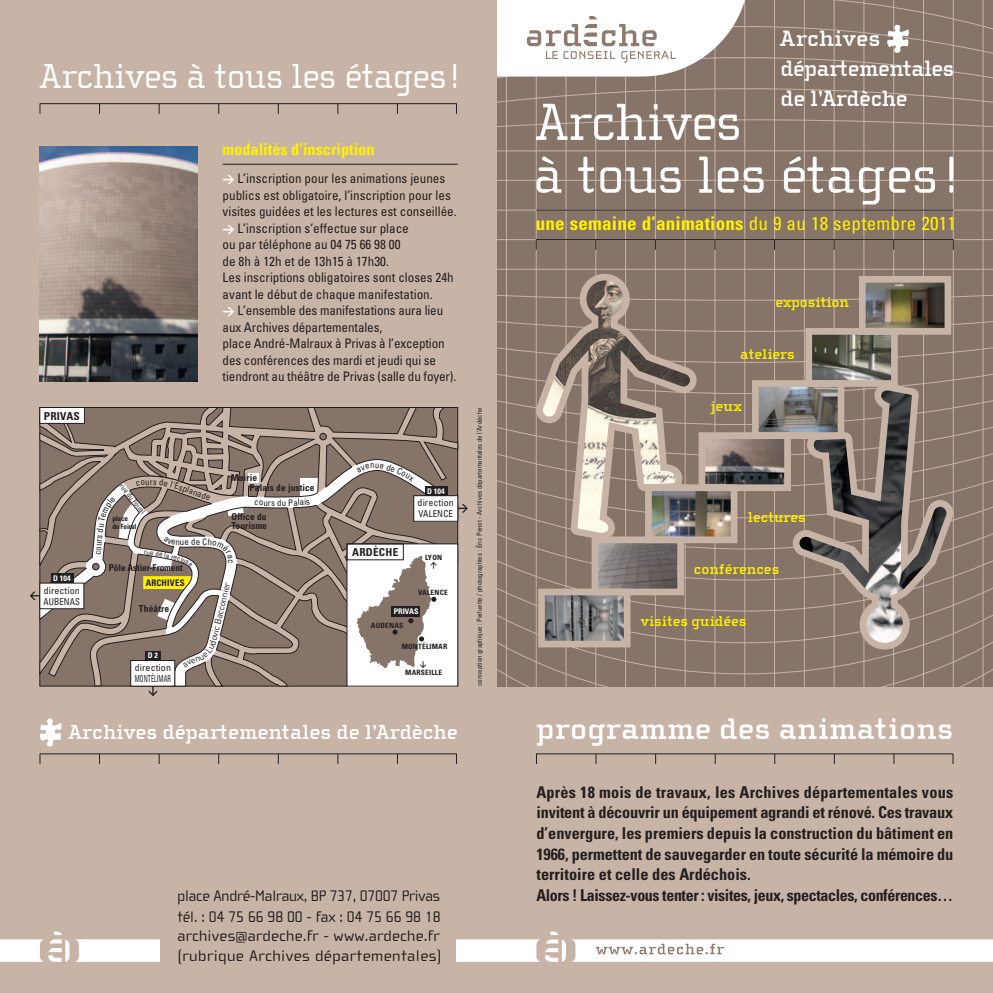
<style>
.page{position:relative;width:993px;height:993px;background:#fff}
.page>*{position:absolute;margin:0;border:0;box-sizing:border-box;transform-origin:0 0}
.t1{font:53.38px "Cholla Slab OT";letter-spacing:.005em;color:#fff}
.t2{font:35.7px "Cholla Slab OT";letter-spacing:-.005em;color:#fff}
.t3{font:700 30.62px "Cholla Slab OT";letter-spacing:.01em;color:#fff}
.t4{font:700 22.75px/30.1px "Cholla Slab OT";letter-spacing:-.015em;color:#fff}
.t5{font:700 20.82px "Cholla Slab OT";color:#fff}
.t6{font:700 condensed 18.72px "Univers";letter-spacing:.01em;color:#fff101}
.t7{font:700 condensed 16.28px/20.7px "Univers";letter-spacing:-.005em;color:#231f20}
.t8{font:700 condensed 16.28px "Univers";color:#fff101}
.t9{font:15.75px/20.1px "Cholla Wide OT";letter-spacing:.015em;color:#231f20}
.t10{font:15.75px/21px "Cholla Wide OT";letter-spacing:-.01em;color:#231f20}
.t11{font:700 14.7px "Cholla Slab OT";color:#fff101}
.t12{font:condensed 13.12px/16.4px "Univers";color:#231f20}
.t13{font:700 condensed 10.85px "Univers";letter-spacing:.02em;color:#231f20;scale:1.04 1}
.t14{font:condensed 9.62px/10.8px "Univers";letter-spacing:.01em;color:#231f20;scale:1.04 1}
.t15{font:700 condensed 9.62px/9.1px "Univers";letter-spacing:.01em;color:#231f20}
.t16{font:700 condensed 9.62px "Univers";letter-spacing:-.01em;color:#231f20}
.t17{font:9.1px "DIN";color:#231f20}
.t18{font:700 condensed 9.1px "Univers";letter-spacing:.02em;color:#231f20}
.t19{font:condensed 9.1px "Univers";color:#231f20}
.t20{font:700 condensed 7.7px "Univers";color:#fff;scale:1.04 1}
.t21{font:700 condensed 7.35px "Univers";letter-spacing:.02em;color:#231f20;scale:1.04 1}
.t22{font:700 condensed 7.35px/7.4px "Univers";letter-spacing:-.02em;color:#231f20}
.t23{font:condensed 7.35px "Univers";color:#231f20}
.t24{font:700 7.35px "DIN";color:#231f20}
.t25{font:condensed 6.65px "Univers";color:#231f20}
.s1{font-family:"DIN";font-weight:700;font-stretch:normal;font-size:11.9px;color:#fff}
.s2{font-weight:400}
</style>
<div class="page">
<div style="left:496px;top:0;width:496px;height:687px;background:#877469"></div>
<svg style="left:496px;top:150px;width:496px;height:1px"></svg>
<hr style="left:496px;top:180px;width:496px;height:1px;background:#c8b4a6">
<hr style="left:496px;top:210px;width:496px;height:1px;background:#c8b4a6">
<hr style="left:496px;top:239px;width:496px;height:1px;background:#c8b4a6">
<svg style="left:496px;top:268px;width:496px;height:2px"></svg>
<svg style="left:496px;top:291px;width:496px;height:12px"></svg>
<svg style="left:496px;top:313px;width:496px;height:111px"></svg>
<svg style="left:496px;top:424px;width:496px;height:22px"></svg>
<svg style="left:496px;top:535px;width:495px;height:23px"></svg>
<svg style="left:496px;top:558px;width:496px;height:22px"></svg>
<svg style="left:496px;top:580px;width:496px;height:22px"></svg>
<svg style="left:496px;top:602px;width:496px;height:22px"></svg>
<svg style="left:496px;top:624px;width:496px;height:63px"></svg>
<hr style="left:506px;top:0;width:1px;height:687px;background:#c8b4a6">
<hr style="left:535px;top:0;width:1px;height:687px;background:#c8b4a6">
<hr style="left:565px;top:0;width:1px;height:687px;background:#c8b4a6">
<hr style="left:595px;top:0;width:1px;height:687px;background:#c8b4a6">
<hr style="left:625px;top:0;width:1px;height:687px;background:#c8b4a6">
<hr style="left:655px;top:0;width:1px;height:687px;background:#c8b4a6">
<hr style="left:684px;top:0;width:1px;height:687px;background:#c8b4a6">
<hr style="left:714px;top:0;width:1px;height:687px;background:#c8b4a6">
<hr style="left:744px;top:0;width:1px;height:687px;background:#c8b4a6">
<hr style="left:774px;top:0;width:1px;height:687px;background:#c8b4a6">
<hr style="left:803px;top:0;width:1px;height:687px;background:#c8b4a6">
<hr style="left:833px;top:0;width:1px;height:687px;background:#c8b4a6">
<hr style="left:863px;top:0;width:1px;height:687px;background:#c8b4a6">
<hr style="left:893px;top:0;width:1px;height:687px;background:#c8b4a6">
<hr style="left:922px;top:0;width:1px;height:687px;background:#c8b4a6">
<hr style="left:952px;top:0;width:1px;height:687px;background:#c8b4a6">
<hr style="left:982px;top:0;width:1px;height:687px;background:#c8b4a6">
<hr style="left:536px;top:210px;width:417px;height:1px;background:#231f20">
<hr style="left:535px;top:239px;width:418px;height:1px;background:#231f20">
<div style="left:496px;top:687px;width:496px;height:305px;background:#c8b4a6"></div>
<div style="left:699px;top:939px;width:293px;height:22px;background:#fff"></div>
<div style="left:0;top:0;width:496px;height:992px;background:#c8b4a6"></div>
<svg style="left:496px;top:0;width:496px;height:132px"></svg>
<img style="left:706px;top:440px;width:76px;height:43px">
<img style="left:699px;top:492px;width:30px;height:43px">
<img style="left:759px;top:388px;width:30px;height:43px">
<svg style="left:532px;top:270px;width:167px;height:692px"></svg>
<div style="left:751px;top:380px;width:93px;height:59px;border:7px solid #c8b4a6"></div>
<div style="left:698px;top:432px;width:92px;height:59px;border:7px solid #c8b4a6"></div>
<div style="left:645px;top:484px;width:92px;height:59px;border:7px solid #c8b4a6"></div>
<div style="left:591px;top:536px;width:92px;height:59px;border:7px solid #c8b4a6"></div>
<div style="left:538px;top:588px;width:92px;height:59px;border:7px solid #c8b4a6"></div>
<svg style="left:789px;top:0;width:167px;height:652px"></svg>
<img style="left:40px;top:147px;width:157px;height:234px">
<svg style="left:39px;top:407px;width:419px;height:13px;background:#816f65"></svg>
<div style="left:40px;top:407px;width:44px;height:16px;background:#fff"></div>
<div style="left:40px;top:407px;width:45px;height:16px;border:1px solid #231f20"></div>
<svg style="left:456px;top:931px;width:109px;height:30px"></svg>
<svg style="left:0;top:931px;width:69px;height:30px"></svg>
<svg style="left:75px;top:939px;width:84px;height:22px;background:#fbfaf9"></svg>
<hr style="left:536px;top:753px;width:416px;height:1px;background:#231f20">
<hr style="left:40px;top:753px;width:416px;height:1px;background:#231f20">
<hr style="left:40px;top:103px;width:416px;height:1px;background:#231f20">
<hr style="left:222px;top:164px;width:235px;height:1px;background:#231f20">
<svg style="left:40px;top:718px;width:21px;height:28px"></svg>
<svg style="left:30px;top:420px;width:437px;height:276px"></svg>
<h2 class="t2" style="left:40px;top:55px;width:420px">Archives à tous les étages!</h2>
<p class="t13" style="left:44px;top:411px;width:36px">PRIVAS</p>
<p class="t20" style="left:53px;top:575px;width:19px">D 104</p>
<p class="t14" style="left:44px;top:585px;width:36px">direction<br>AUBENAS</p>
<p class="t8" style="left:222px;top:143px;width:153px">modalités d’inscription</p>
<p class="t12" style="left:222px;top:172px;width:235px"><span class="s1">&gt;</span> L’inscription pour les animations jeunes publics est obligatoire, l’inscription pour les visites guidées et les lectures est conseillée. <span class="s1">&gt;</span> L’inscription s’effectue sur place<br>ou par téléphone au 04 75 66 98 00<br>de 8h à 12h et de 13h15 à 17h30.<br>Les inscriptions obligatoires sont closes 24h avant le début de chaque manifestation.<br><span class="s1">&gt;</span> L’ensemble des manifestations aura lieu aux Archives départementales,<br>place André-Malraux à Privas à l’exception des conférences des mardi et jeudi qui se tiendront au théâtre de Privas (salle du foyer).</p>
<p class="t23" style="left:123px;top:483px;width:38px;rotate:51deg">rue du Foiral</p>
<p class="t22" style="left:112px;top:515px;width:26px">place du Foiral</p>
<p class="t19" style="left:180px;top:538px;width:6px">u</p>
<p class="t18" style="left:146px;top:579px;width:40px">ARCHIVES</p>
<p class="t16" style="left:109px;top:563px;width:75px">Pôle Astier-Froment</p>
<p class="t15" style="left:139px;top:604px;width:32px">Théâtre</p>
<p class="t20" style="left:148px;top:652px;width:11px">D 2</p>
<p class="t14" style="left:135px;top:662px;width:36px">direction<br>MONTÉLIMAR</p>
<p class="t15" style="left:231px;top:473px;width:28px">Mairie</p>
<p class="t15" style="left:231px;top:512px;width:37px">Office du<br>Tourisme</p>
<p class="t15" style="left:249px;top:484px;width:66px">Palais de justice</p>
<p class="t19" style="left:271px;top:499px;width:17px">s du</p>
<p class="t17" style="left:208px;top:638px;width:57px;rotate:-76deg">ovic Bacconnie</p>
<p class="t13" style="left:352px;top:548px;width:46px">ARDÈCHE</p>
<p class="t20" style="left:427px;top:488px;width:18px">D 104</p>
<p class="t14" style="left:417px;top:498px;width:36px">direction<br>VALENCE</p>
<p class="t21" style="left:425px;top:554px;width:18px">LYON</p>
<p class="t24" style="left:430px;top:569px;width:9px;rotate:-90deg">&gt;</p>
<p class="t21" style="left:418px;top:589px;width:30px">VALENCE</p>
<p class="t20" style="left:393px;top:608px;width:25px">PRIVAS</p>
<p class="t21" style="left:371px;top:622px;width:33px">AUBENAS</p>
<p class="t21" style="left:401px;top:643px;width:45px">MONTÉLIMAR</p>
<p class="t21" style="left:405px;top:669px;width:37px">MARSEILLE</p>
<p class="t24" style="left:426px;top:661px;width:9px;rotate:90deg">&gt;</p>
<h3 class="t5" style="left:69px;top:724px;width:390px">Archives départementales de l’Ardèche</h3>
<p class="t25" style="left:476px;top:685px;width:280px;rotate:-90deg">conception graphique : Perluette / photographies : Éric Penot - Archives départementales de l’Ardèche</p>
<p class="t10" style="left:177px;top:884px;width:265px">place André-Malraux, BP 737, 07007 Privas tél. : 04 75 66 98 00 - fax : 04 75 66 98 18</p>
<p class="t9" style="left:177px;top:925px;width:266px">archives@ardeche.fr - www.ardeche.fr (rubrique Archives départementales)</p>
<h1 class="t1" style="left:536px;top:90px;width:206px">Archives</h1>
<h3 class="t4" style="left:780px;top:25px;width:175px">Archives départementales de l’Ardèche</h3>
<h1 class="t1" style="left:533px;top:143px;width:425px">à tous les étages !</h1>
<h3 class="t6" style="left:535px;top:216px;width:421px">une semaine d’animations <span class="s2">du 9 au 18 septembre 2011</span></h3>
<p class="t11" style="left:775px;top:296px;width:75px">exposition</p>
<p class="t11" style="left:740px;top:348px;width:56px">ateliers</p>
<p class="t11" style="left:710px;top:400px;width:33px">jeux</p>
<p class="t11" style="left:747px;top:511px;width:59px">lectures</p>
<p class="t11" style="left:693px;top:563px;width:87px">conférences</p>
<p class="t11" style="left:640px;top:615px;width:107px">visites guidées</p>
<h3 class="t3" style="left:536px;top:717px;width:418px">programme des animations</h3>
<p class="t7" style="left:536px;top:783px;width:418px">Après 18 mois de travaux, les Archives départementales vous invitent à découvrir un équipement agrandi et rénové. Ces travaux d’envergure, les premiers depuis la construction du bâtiment en 1966, permettent de sauvegarder en toute sécurité la mémoire du territoire et celle des Ardéchois.<br>Alors ! Laissez-vous tenter : visites, jeux, spectacles, conférences…</p>
</div>
